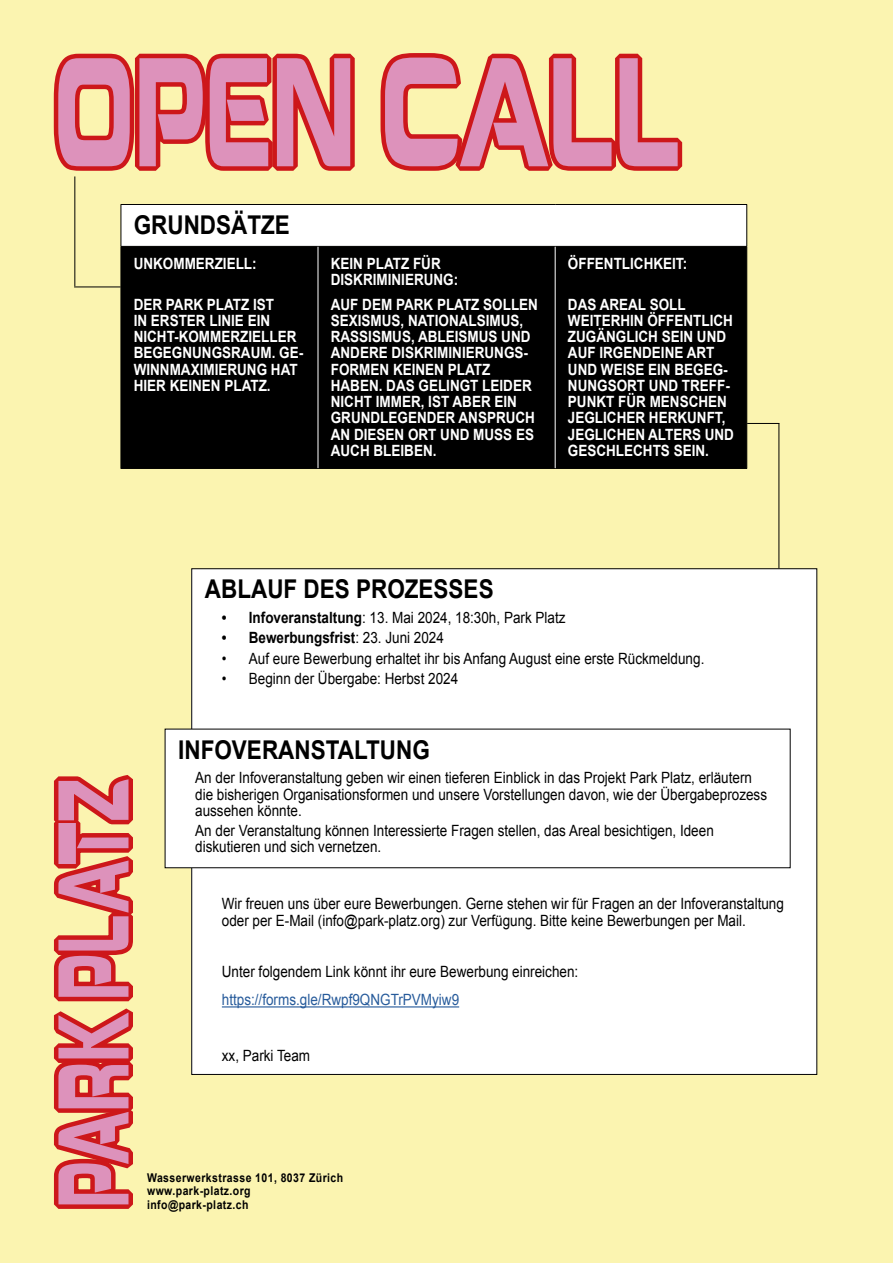
<style>
.page{position:relative;width:893px;height:1263px;background:#fbf4b0}
.page>*{position:absolute;margin:0;border:0;box-sizing:border-box;transform-origin:0 0}
.titel{font:162px "Corporate URW";color:#dd92bb;scale:.5 1}
.titel-2{font:105px "Corporate URW";color:#dd92bb;scale:.5 1}
.ÜBERTITEL{font:700 25.8px "Arial";color:#000;scale:.87 1}
.LAUFTEXT{font:15.6px/16.2px "Arial";color:#000;scale:.87 1}
.LAUFTEXT-2{font:700 15.6px/16.2px "Arial";color:#fff;scale:.87 1}
.SCHWARZER_BLOCK{font:15.6px "Arial";color:#000;scale:.87 1}
.tabellentext{font:700 15.6px/16.2px "Arial";color:#fff;scale:.87 1}
.SCHWARZER_BLOCK-2{font:15.6px "Arial";color:#275b9b;scale:.87 1}
.t1{font:700 15.6px "Arial";color:#000;scale:.87 1}
.t2{font:700 12.15px "Arial";letter-spacing:.04em;color:#000;scale:.87 1}
.s1{font-weight:700}
.s2{font-weight:400}
</style>
<div class="page">
<div style="left:192px;top:569px;width:625px;height:505px;background:#fff"></div>
<hr style="left:222px;top:1006px;width:237px;height:1px;background:#275b9b">
<svg style="left:53px;top:53px;width:302px;height:132px"></svg>
<svg style="left:380px;top:53px;width:303px;height:118px"></svg>
<svg style="left:54px;top:775px;width:79px;height:434px"></svg>
<hr style="left:74px;top:176px;width:1px;height:110px;background:#000">
<hr style="left:74px;top:287px;width:47px;height:1px;background:#000">
<hr style="left:778px;top:423px;width:1px;height:145px;background:#000">
<hr style="left:747px;top:423px;width:32px;height:1px;background:#000">
<div style="left:122px;top:205px;width:624px;height:41px;background:#fff"></div>
<div style="left:122px;top:247px;width:624px;height:221px;background:#000"></div>
<hr style="left:121px;top:247px;width:1px;height:221px;background:#000">
<hr style="left:746px;top:247px;width:1px;height:221px;background:#000">
<hr style="left:121px;top:468px;width:197px;height:1px;background:#000">
<hr style="left:318px;top:468px;width:237px;height:1px;background:#000">
<hr style="left:555px;top:468px;width:192px;height:1px;background:#000">
<hr style="left:121px;top:204px;width:197px;height:1px;background:#000">
<hr style="left:121px;top:205px;width:1px;height:41px;background:#000">
<hr style="left:318px;top:204px;width:237px;height:1px;background:#000">
<hr style="left:555px;top:204px;width:192px;height:1px;background:#000">
<hr style="left:746px;top:205px;width:1px;height:41px;background:#000">
<hr style="left:121px;top:246px;width:197px;height:1px;background:#000">
<hr style="left:318px;top:246px;width:237px;height:1px;background:#000">
<hr style="left:555px;top:246px;width:192px;height:1px;background:#000">
<hr style="left:318px;top:247px;width:1px;height:221px;background:#fff">
<hr style="left:555px;top:247px;width:1px;height:221px;background:#fff">
<div style="left:165px;top:729px;width:625px;height:139px;background:#fff"></div>
<p class="titel" style="left:54px;top:14px;width:1255px">OPEN CALL</p>
<p class="ÜBERTITEL" style="left:134px;top:208px;width:181px">GRUNDSÄTZE</p>
<p class="tabellentext" style="left:134px;top:256px;width:143px">UNKOMMERZIELL:</p>
<p class="LAUFTEXT-2" style="left:134px;top:297px;width:196px">DER PARK PLATZ IST<br>IN ERSTER LINIE EIN<br>NICHT-KOMMERZIELLER<br>BEGEGNUNGSRAUM. GE-<br>WINNMAXIMIERUNG HAT<br>HIER KEINEN PLATZ.</p>
<p class="tabellentext" style="left:331px;top:256px;width:148px">KEIN PLATZ FÜR<br>DISKRIMINIERUNG:</p>
<p class="LAUFTEXT-2" style="left:331px;top:297px;width:240px">AUF DEM PARK PLATZ SOLLEN<br>SEXISMUS, NATIONALSIMUS,<br>RASSISMUS, ABLEISMUS UND<br>ANDERE DISKRIMINIERUNGS-<br>FORMEN KEINEN PLATZ<br>HABEN. DAS GELINGT LEIDER<br>NICHT IMMER, IST ABER EIN<br>GRUNDLEGENDER ANSPRUCH<br>AN DIESEN ORT UND MUSS ES<br>AUCH BLEIBEN.</p>
<p class="tabellentext" style="left:568px;top:256px;width:139px">ÖFFENTLICHKEIT:</p>
<p class="LAUFTEXT-2" style="left:568px;top:297px;width:192px">DAS AREAL SOLL<br>WEITERHIN ÖFFENTLICH<br>ZUGÄNGLICH SEIN UND<br>AUF IRGENDEINE ART<br>UND WEISE EIN BEGEG-<br>NUNGSORT UND TREFF-<br>PUNKT FÜR MENSCHEN<br>JEGLICHER HERKUNFT,<br>JEGLICHEN ALTERS UND<br>GESCHLECHTS SEIN.</p>
<p class="ÜBERTITEL" style="left:205px;top:572px;width:333px">ABLAUF DES PROZESSES</p>
<p class="LAUFTEXT" style="left:222px;top:609px;width:396px"><span class="s1">• Infoveranstaltung</span>: 13. Mai 2024, 18:30h, Park Platz</p>
<p class="t1" style="left:222px;top:628px;width:257px">• Bewerbungsfrist<span class="s2">: 23. Juni 2024</span></p>
<p class="LAUFTEXT" style="left:222px;top:650px;width:556px">• Auf eure Bewerbung erhaltet ihr bis Anfang August eine erste Rückmeldung.</p>
<p class="LAUFTEXT" style="left:222px;top:671px;width:273px">• Beginn der Übergabe: Herbst 2024</p>
<p class="titel-2" style="left:30px;top:1208px;width:860px;rotate:-90deg">PARK PLATZ</p>
<p class="ÜBERTITEL" style="left:178px;top:732px;width:291px">INFOVERANSTALTUNG</p>
<p class="LAUFTEXT" style="left:195px;top:770px;width:659px">An der Infoveranstaltung geben wir einen tieferen Einblick in das Projekt Park Platz, erläutern die bisherigen Organisationsformen und unsere Vorstellungen davon, wie der Übergabeprozess aussehen könnte.</p>
<p class="LAUFTEXT" style="left:195px;top:823px;width:598px">An der Veranstaltung können Interessierte Fragen stellen, das Areal besichtigen, Ideen diskutieren und sich vernetzen.</p>
<p class="LAUFTEXT" style="left:222px;top:896px;width:647px">Wir freuen uns über eure Bewerbungen. Gerne stehen wir für Fragen an der Infoveranstaltung oder per E-Mail (info@park-platz.org) zur Verfügung. Bitte keine Bewerbungen per Mail.</p>
<p class="SCHWARZER_BLOCK" style="left:222px;top:961px;width:411px">Unter folgendem Link könnt ihr eure Bewerbung einreichen:</p>
<p class="SCHWARZER_BLOCK-2" style="left:222px;top:989px;width:274px">https://forms.gle/Rwpf9QNGTrPVMyiw9</p>
<p class="SCHWARZER_BLOCK" style="left:222px;top:1045px;width:103px">xx, Parki Team</p>
<p class="t2" style="left:147px;top:1170px;width:227px">Wasserwerkstrasse 101, 8037 Zürich</p>
<p class="t2" style="left:147px;top:1183px;width:121px">www.park-platz.org</p>
<p class="t2" style="left:147px;top:1197px;width:118px">info@park-platz.ch</p>
</div>
